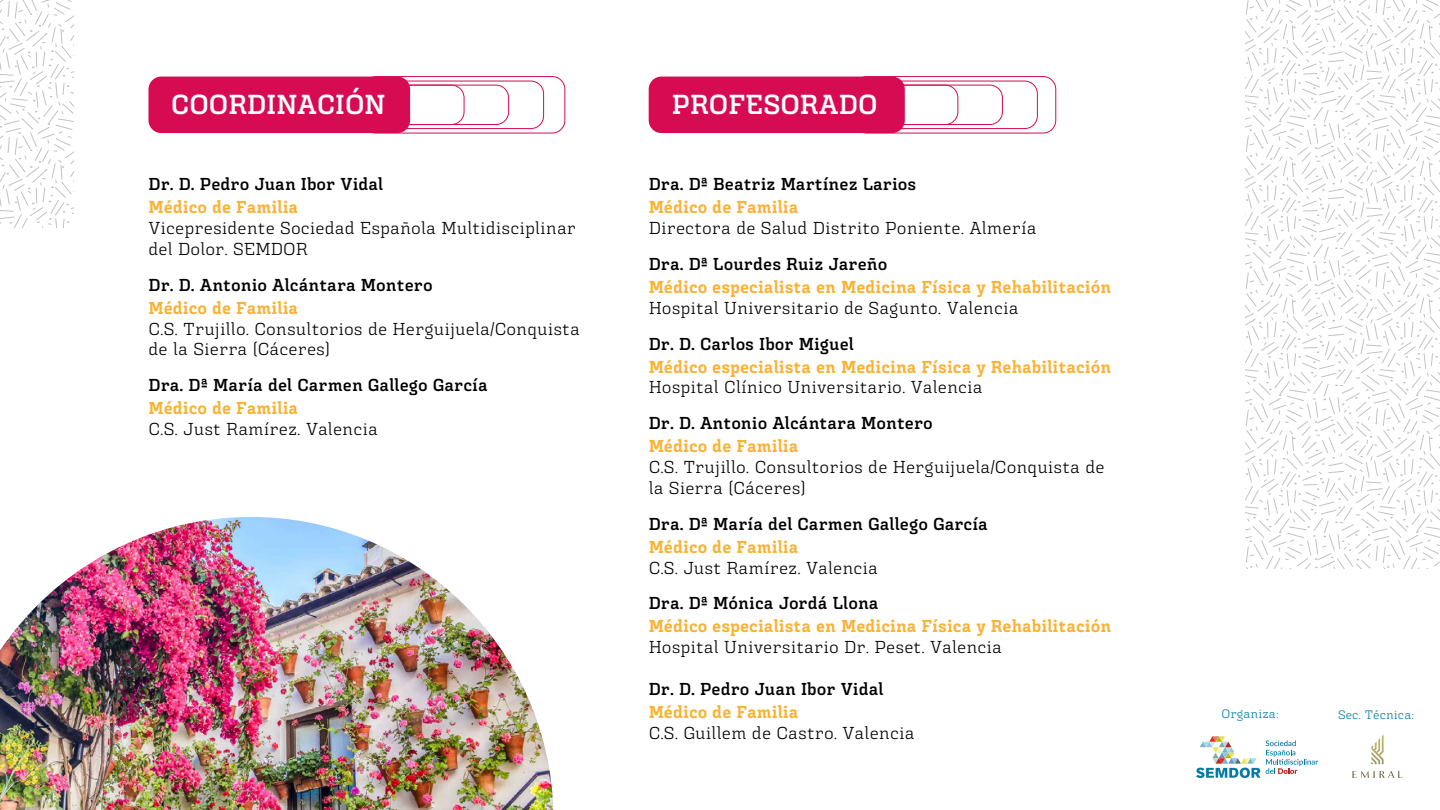
<style>
.page{position:relative;width:1440px;height:810px;background:#fff}
.page>*{position:absolute;margin:0;border:0;box-sizing:border-box;transform-origin:0 0}
.t1{font:700 27.45px "Triunfo";color:#fff}
.t2{font:17.25px/20.7px "Triunfo";color:#000}
.t3{font:700 17.25px "Triunfo";color:#000}
.t4{font:800 17.25px "Triunfo";color:#f9b234}
.t5{font:12.23px "Triunfo";color:#037ba4}
</style>
<div class="page">
<div style="left:148px;top:77px;width:262px;height:56px;background:#d60b52;border-radius:13px"></div>
<div style="left:363px;top:76px;width:202px;height:57px;border:1px solid #d60b52;border-radius:13px"></div>
<div style="left:374px;top:81px;width:170px;height:48px;border:1px solid #d60b52;border-radius:13px"></div>
<div style="left:368px;top:85px;width:141px;height:40px;border:1px solid #d60b52;border-radius:13px"></div>
<div style="left:339px;top:85px;width:125px;height:40px;border:1px solid #d60b52;border-radius:13px"></div>
<div style="left:854px;top:76px;width:202px;height:57px;border:1px solid #d60b52;border-radius:13px"></div>
<div style="left:867px;top:81px;width:171px;height:48px;border:1px solid #d60b52;border-radius:13px"></div>
<div style="left:861px;top:85px;width:142px;height:40px;border:1px solid #d60b52;border-radius:13px"></div>
<div style="left:833px;top:85px;width:125px;height:40px;border:1px solid #d60b52;border-radius:13px"></div>
<div style="left:649px;top:77px;width:256px;height:56px;background:#d60b52;border-radius:13px"></div>
<svg style="left:1245px;top:0;width:195px;height:569px"></svg>
<svg style="left:0;top:0;width:73px;height:227px"></svg>
<svg style="left:1196px;top:736px;width:122px;height:42px"></svg>
<svg style="left:1371px;top:735px;width:13px;height:29px"></svg>
<svg style="left:1352px;top:771px;width:51px;height:7px"></svg>
<img style="left:0;top:517px;width:553px;height:293px">
<h1 class="t1" style="left:171px;top:87px;width:216px">COORDINACIÓN</h1>
<h1 class="t1" style="left:672px;top:87px;width:207px">PROFESORADO</h1>
<p class="t3" style="left:148px;top:173px;width:236px">Dr. D. Pedro Juan Ibor Vidal</p>
<p class="t4" style="left:148px;top:196px;width:151px">Médico de Familia</p>
<p class="t2" style="left:148px;top:218px;width:429px">Vicepresidente Sociedad Española Multidisciplinar del Dolor. SEMDOR</p>
<p class="t3" style="left:148px;top:273px;width:286px">Dr. D. Antonio Alcántara Montero</p>
<p class="t4" style="left:148px;top:297px;width:151px">Médico de Familia</p>
<p class="t2" style="left:148px;top:318px;width:433px">C.S. Trujillo. Consultorios de Herguijuela/Conquista de la Sierra (Cáceres)</p>
<p class="t3" style="left:148px;top:374px;width:341px">Dra. Dª María del Carmen Gallego García</p>
<p class="t4" style="left:148px;top:397px;width:151px">Médico de Familia</p>
<p class="t2" style="left:148px;top:419px;width:231px">C.S. Just Ramírez. Valencia</p>
<p class="t3" style="left:649px;top:173px;width:269px">Dra. Dª Beatriz Martínez Larios</p>
<p class="t4" style="left:649px;top:196px;width:151px">Médico de Familia</p>
<p class="t2" style="left:649px;top:218px;width:389px">Directora de Salud Distrito Poniente. Almería</p>
<p class="t3" style="left:649px;top:253px;width:240px">Dra. Dª Lourdes Ruiz Jareño</p>
<p class="t4" style="left:649px;top:276px;width:464px">Médico especialista en Medicina Física y Rehabilitación</p>
<p class="t2" style="left:649px;top:298px;width:372px">Hospital Universitario de Sagunto. Valencia</p>
<p class="t3" style="left:649px;top:332px;width:207px">Dr. D. Carlos Ibor Miguel</p>
<p class="t4" style="left:649px;top:356px;width:464px">Médico especialista en Medicina Física y Rehabilitación</p>
<p class="t2" style="left:649px;top:377px;width:336px">Hospital Clínico Universitario. Valencia</p>
<p class="t3" style="left:649px;top:412px;width:286px">Dr. D. Antonio Alcántara Montero</p>
<p class="t4" style="left:649px;top:435px;width:151px">Médico de Familia</p>
<p class="t2" style="left:649px;top:457px;width:458px">C.S. Trujillo. Consultorios de Herguijuela/Conquista de la Sierra (Cáceres)</p>
<p class="t3" style="left:649px;top:512px;width:341px">Dra. Dª María del Carmen Gallego García</p>
<p class="t4" style="left:649px;top:536px;width:151px">Médico de Familia</p>
<p class="t2" style="left:649px;top:557px;width:231px">C.S. Just Ramírez. Valencia</p>
<p class="t3" style="left:649px;top:592px;width:232px">Dra. Dª Mónica Jordá Llona</p>
<p class="t4" style="left:649px;top:615px;width:464px">Médico especialista en Medicina Física y Rehabilitación</p>
<p class="t2" style="left:649px;top:637px;width:355px">Hospital Universitario Dr. Peset. Valencia</p>
<p class="t3" style="left:649px;top:677px;width:236px">Dr. D. Pedro Juan Ibor Vidal</p>
<p class="t4" style="left:649px;top:701px;width:151px">Médico de Familia</p>
<p class="t2" style="left:649px;top:722px;width:267px">C.S. Guillem de Castro. Valencia</p>
<p class="t5" style="left:1221px;top:706px;width:59px">Organiza:</p>
<p class="t5" style="left:1338px;top:707px;width:78px">Sec. Técnica:</p>
</div>
